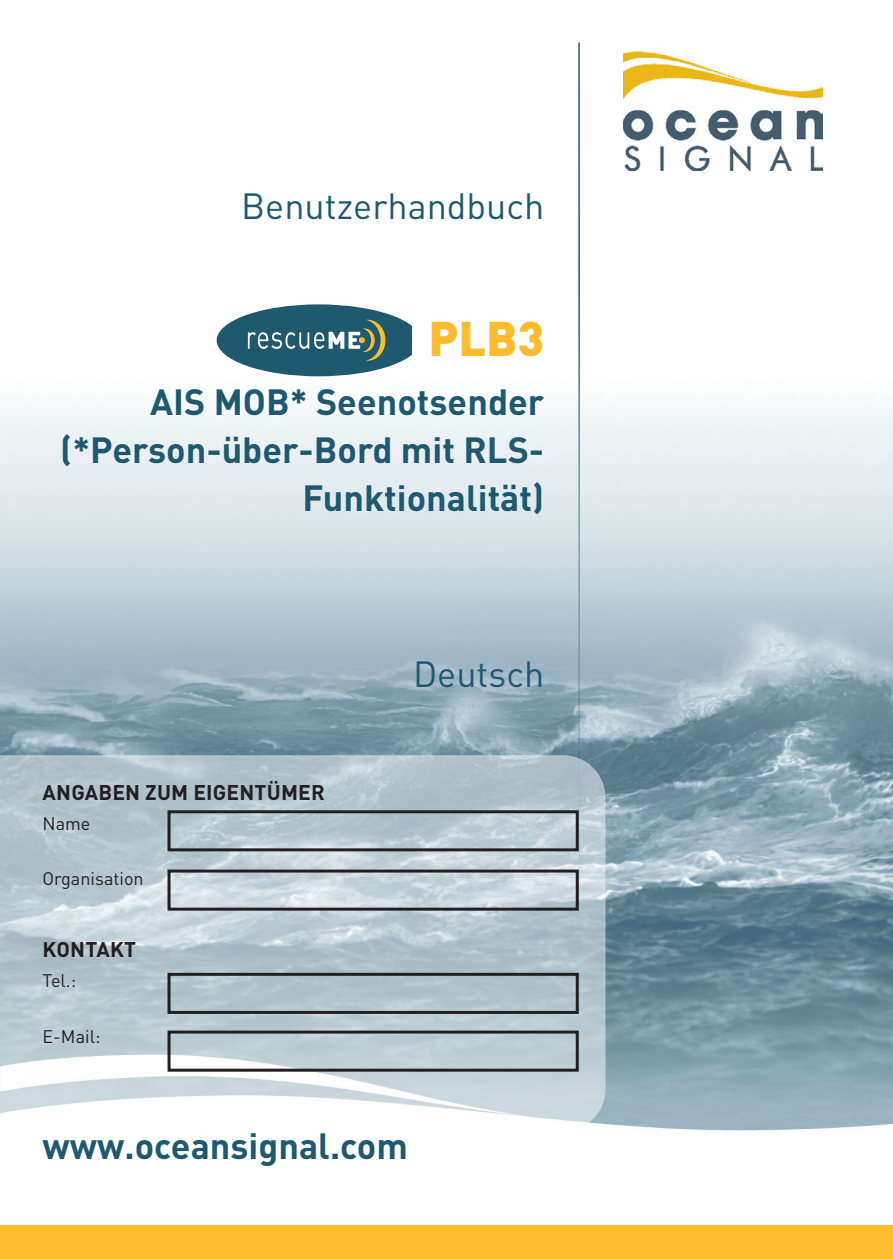
<style>
.page{position:relative;width:893px;height:1259px;background:#fff}
.page>*{position:absolute;margin:0;border:0;box-sizing:border-box;transform-origin:0 0}
.TOC_Body_Text_3{font:900 48px "DIN Pro";color:#fdbb2e}
.t1{font:700 36px/48px "DIN Pro";color:#1f5970;text-align:right}
.t2{font:36px "DIN Pro";color:#1f5970}
.TOC_body_text{font:700 21px "DIN Pro";letter-spacing:.01em;color:#231f20}
.Body{font:18px "DIN Pro";color:#231f20}
</style>
<div class="page">
<img style="left:0;top:42px;width:893px;height:1089px">
<img style="left:624px;top:43px;width:198px;height:127px">
<hr style="left:578px;top:43px;width:2px;height:1105px;background:#1f5970">
<div style="left:0;top:1225px;width:893px;height:34px;background:#fdbb2e"></div>
<svg style="left:217px;top:304px;width:195px;height:72px"></svg>
<svg style="left:0;top:755px;width:605px;height:376px;background:#c1cfd6"></svg>
<div style="left:168px;top:810px;width:411px;height:41px;border:3px solid #231f20"></div>
<div style="left:168px;top:869px;width:411px;height:41px;border:3px solid #231f20"></div>
<div style="left:168px;top:973px;width:411px;height:41px;border:3px solid #231f20"></div>
<div style="left:168px;top:1030px;width:411px;height:41px;border:3px solid #231f20"></div>
<p class="t2" style="left:241px;top:181px;width:305px">Benutzerhandbuch</p>
<p class="TOC_Body_Text_3" style="left:428px;top:306px;width:117px">PLB3</p>
<p class="t1" style="left:60px;top:376px;width:486px">AIS MOB* Seenotsender (*Person-über-Bord mit RLS-<br>Funktionalität)</p>
<p class="t2" style="left:413px;top:649px;width:133px">Deutsch</p>
<p class="TOC_body_text" style="left:43px;top:777px;width:284px">ANGABEN ZUM EIGENTÜMER</p>
<p class="Body" style="left:43px;top:811px;width:50px">Name</p>
<p class="Body" style="left:43px;top:866px;width:103px">Organisation</p>
<p class="TOC_body_text" style="left:43px;top:935px;width:95px">KONTAKT</p>
<p class="Body" style="left:43px;top:968px;width:35px">Tel.:</p>
<p class="Body" style="left:43px;top:1024px;width:59px">E-Mail:</p>
<p class="t1" style="left:43px;top:1120px;width:367px">www.oceansignal.com</p>
</div>
